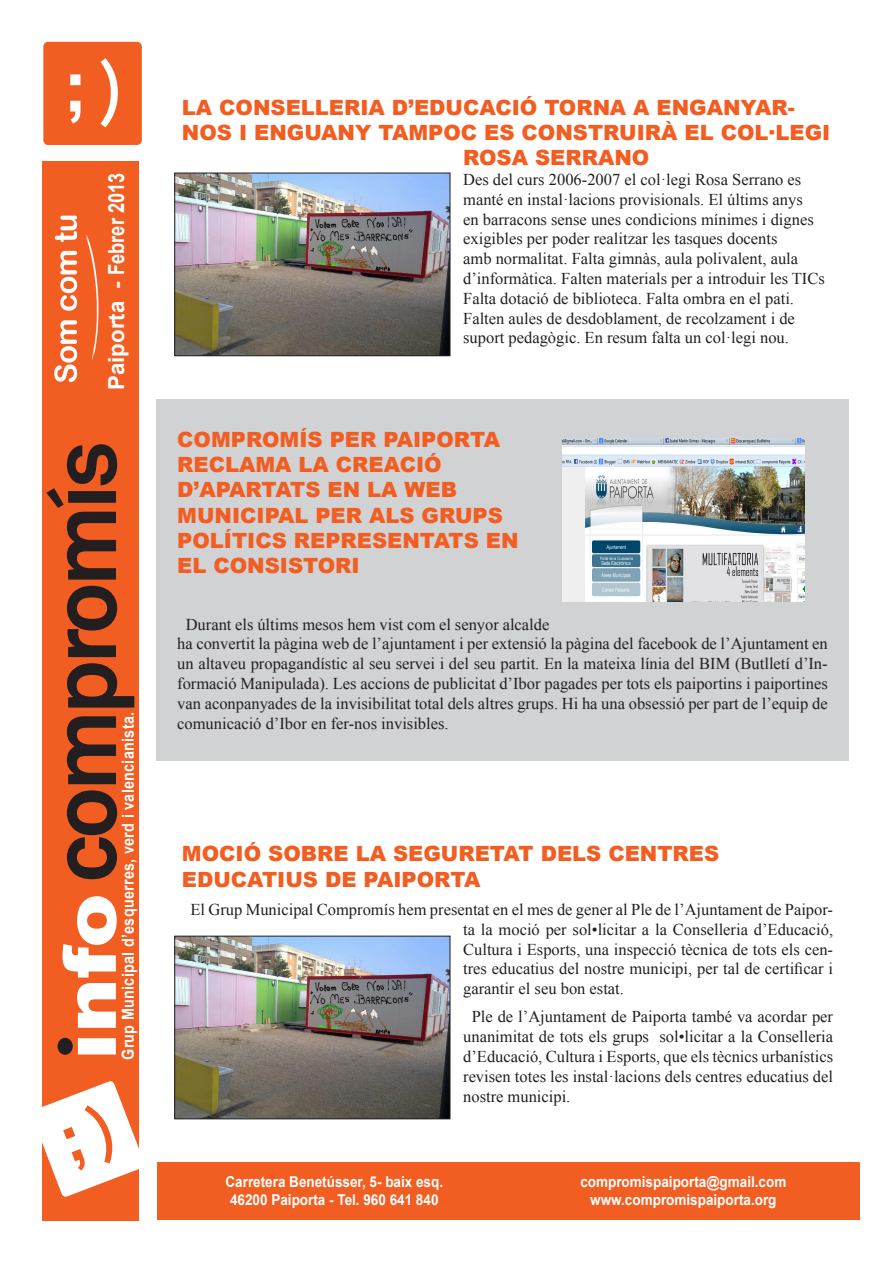
<style>
.page{position:relative;width:893px;height:1263px;background:#fff}
.page>*{position:absolute;margin:0;border:0;box-sizing:border-box;transform-origin:0 0}
.t1{font:700 22.2px "Arial";color:#fff}
.t2{font:900 21px/25.2px "Arial";color:#f25d21}
.t3{font:16.5px/19.8px "Times New Roman";color:#231f20}
.t4{font:700 16.5px "Arial";letter-spacing:.02em;color:#fff;scale:.87 1}
.t5{font:700 15px "Arial";color:#fff;scale:.9 1}
</style>
<div class="page">
<div style="left:156px;top:399px;width:693px;height:362px;background:#d1d2d4"></div>
<div style="left:158px;top:1162px;width:702px;height:57px;background:#f25d21"></div>
<div style="left:43px;top:161px;width:96px;height:1059px;background:#f25d21"></div>
<div style="left:58px;top:1038px;width:15px;height:17px;background:#231f20;border-radius:50%"></div>
<svg style="left:63px;top:896px;width:54px;height:158px"></svg>
<svg style="left:67px;top:790px;width:50px;height:89px"></svg>
<svg style="left:67px;top:716px;width:49px;height:68px"></svg>
<svg style="left:67px;top:663px;width:67px;height:44px"></svg>
<svg style="left:67px;top:586px;width:50px;height:71px"></svg>
<svg style="left:46px;top:444px;width:71px;height:136px"></svg>
<svg style="left:86px;top:235px;width:13px;height:125px"></svg>
<svg style="left:54px;top:320px;width:23px;height:62px"></svg>
<svg style="left:60px;top:251px;width:17px;height:60px"></svg>
<svg style="left:55px;top:216px;width:22px;height:26px"></svg>
<svg style="left:43px;top:1081px;width:96px;height:116px"></svg>
<svg style="left:43px;top:42px;width:99px;height:103px;background:#f36a33"></svg>
<img style="left:176px;top:175px;width:272px;height:179px">
<div style="left:174px;top:173px;width:276px;height:183px;border:1px solid #231f20"></div>
<img style="left:562px;top:439px;width:242px;height:162px">
<img style="left:176px;top:938px;width:272px;height:179px">
<div style="left:174px;top:936px;width:276px;height:183px;border:1px solid #231f20"></div>
<p class="t1" style="left:102px;top:390px;width:219px;rotate:-90deg">Paiporta - Febrer 2013</p>
<p class="t4" style="left:117px;top:1060px;width:401px;rotate:-90deg">Grup Municipal d’esquerres, verd i valencianista.</p>
<p class="t2" style="left:182px;top:94px;width:614px">LA CONSELLERIA D’EDUCACIÓ TORNA A ENGANYAR-</p>
<p class="t2" style="left:182px;top:119px;width:650px">NOS I ENGUANY TAMPOC ES CONSTRUIRÀ EL COL·LEGI</p>
<p class="t2" style="left:463px;top:144px;width:188px">ROSA SERRANO</p>
<p class="t3" style="left:463px;top:169px;width:363px">Des del curs 2006-2007 el col·legi Rosa Serrano es manté en instal·lacions provisionals. El últims anys<br>en barracons sense unes condicions mínimes i dignes exigibles per poder realitzar les tasques docents<br>amb normalitat. Falta gimnàs, aula polivalent, aula d’informàtica. Falten materials per a introduir les TICs Falta dotació de biblioteca. Falta ombra en el pati.<br>Falten aules de desdoblament, de recolzament i de suport pedagògic. En resum falta un col·legi nou.</p>
<p class="t2" style="left:177px;top:426px;width:343px">COMPROMÍS PER PAIPORTA<br>RECLAMA LA CREACIÓ<br>D’APARTATS EN LA WEB<br>MUNICIPAL PER ALS GRUPS<br>POLÍTICS REPRESENTATS EN<br>EL CONSISTORI</p>
<p class="t3" style="left:177px;top:614px;width:652px;text-indent:9px">Durant els últims mesos hem vist com el senyor alcalde<br>ha convertit la pàgina web de l’ajuntament i per extensió la pàgina del facebook de l’Ajuntament en un altaveu propagandístic al seu servei i del seu partit. En la mateixa línia del BIM (Butlletí d’In&shy;formació Manipulada). Les accions de publicitat d’Ibor pagades per tots els paiportins i paiportines van aconpanyades de la invisibilitat total dels altres grups. Hi ha una obsessió per part de l’equip de comunicació d’Ibor en fer-nos invisibles.</p>
<p class="t2" style="left:182px;top:841px;width:539px">MOCIÓ SOBRE LA SEGURETAT DELS CENTRES<br>EDUCATIUS DE PAIPORTA</p>
<p class="t3" style="left:463px;top:899px;width:371px;text-align:justify;text-indent:-273px">El Grup Municipal Compromís hem presentat en el mes de gener al Ple de l’Ajuntament de Paipor&shy;ta la moció per sol•licitar a la Conselleria d’Educació, Cultura i Esports, una inspecció tècnica de tots els cen&shy;tres educatius del nostre municipi, per tal de certificar i garantir el seu bon estat.</p>
<p class="t3" style="left:463px;top:1007px;width:371px;text-align:justify;text-indent:9px">Ple de l’Ajuntament de Paiporta també va acordar per unanimitat de tots els grups sol•licitar a la Conselleria d’Educació, Cultura i Esports, que els tècnics urbanístics revisen totes les instal·lacions dels centres educatius del nostre municipi.</p>
<p class="t5" style="left:225px;top:1172px;width:243px">Carretera Benetússer, 5- baix esq.</p>
<p class="t5" style="left:230px;top:1190px;width:233px">46200 Paiporta - Tel. 960 641 840</p>
<p class="t5" style="left:580px;top:1172px;width:230px">compromispaiporta@gmail.com</p>
<p class="t5" style="left:590px;top:1190px;width:208px">www.compromispaiporta.org</p>
</div>
